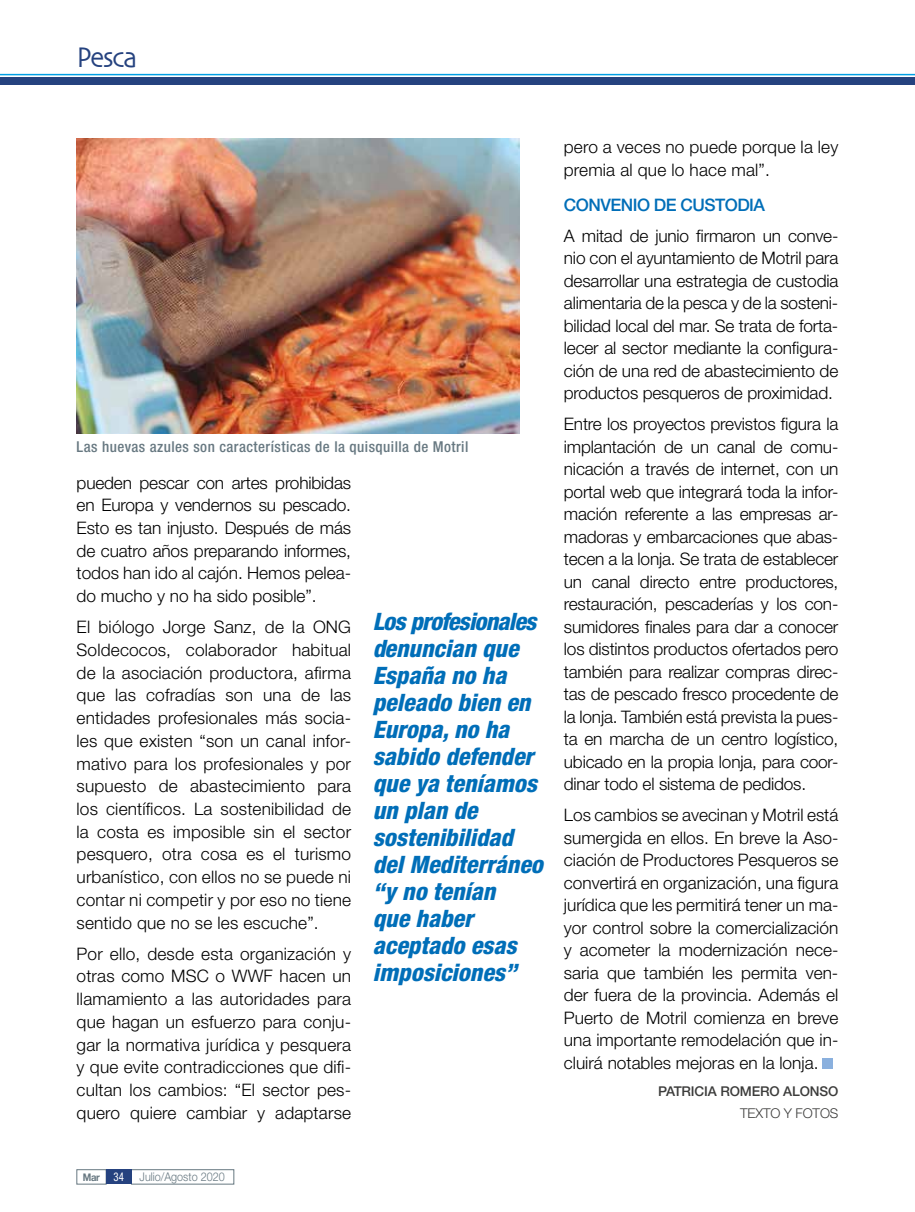
<style>
.page{position:relative;width:915px;height:1212px;background:#fff}
.page>*{position:absolute;margin:0;border:0;box-sizing:border-box;transform-origin:0 0}
.t1{font:29.7px "Skia";letter-spacing:-.05em;color:#25427f;scale:.91 1}
.t2{font:italic 800 condensed 24px/27px "Helvetica Neue LT Std";color:#006eb8}
.t3{font:300 17.25px/22.5px "Helvetica Neue LT Std";color:#000;text-align:justify}
.t4{font:500 17.25px "Helvetica Neue LT Std";letter-spacing:-.03em;color:#006eb8}
.t5{font:500 condensed 15px "Helvetica Neue LT Std";letter-spacing:.03em;color:#677881}
.t6{font:500 13.5px "Helvetica Neue LT Std";letter-spacing:-.01em;color:#3c3c3b}
.t7{font:300 13.5px "Helvetica Neue LT Std";letter-spacing:-.01em;color:#3c3c3b}
.t8{font:300 12px "Helvetica Neue LT Std";color:#677881;scale:.9 1}
.t9{font:700 10.5px "Helvetica Neue LT Std";color:#677881;scale:.9 1}
.s1{font-weight:400;font-stretch:condensed;font-size:12px;color:#fff}
</style>
<div class="page">
<div style="left:131px;top:1169px;width:103px;height:15px;border:1px solid #677881"></div>
<div style="left:77px;top:1169px;width:29px;height:15px;border:1px solid #677881"></div>
<div style="left:106px;top:1169px;width:26px;height:15px;background:#25427f"></div>
<hr style="left:0;top:74px;width:914px;height:1px;background:#009fe3">
<div style="left:0;top:77px;width:914px;height:8px;background:#25427f"></div>
<div style="left:822px;top:1058px;width:10px;height:11px;background:#8ab0de"></div>
<img style="left:77px;top:139px;width:442px;height:294px">
<h1 class="t1" style="left:77px;top:39px;width:68px">Pesca</h1>
<p class="t5" style="left:77px;top:438px;width:393px">Las huevas azules son características de la quisquilla de Motril</p>
<p class="t3" style="left:77px;top:471px;width:276px">pueden pescar con artes prohibidas en Europa y vendernos su pescado.<br>Esto es tan injusto. Después de más de cuatro años preparando informes, todos han ido al cajón. Hemos pelea&shy;do mucho y no ha sido posible”.</p>
<p class="t3" style="left:77px;top:615px;width:276px">El biólogo Jorge Sanz, de la ONG Soldecocos, colaborador habitual de la asociación productora, afirma que las cofradías son una de las entidades profesionales más socia&shy;les que existen “son un canal infor&shy;mativo para los profesionales y por supuesto de abastecimiento para los científicos. La sostenibilidad de la costa es imposible sin el sector pesquero, otra cosa es el turismo urbanístico, con ellos no se puede ni contar ni competir y por eso no tiene sentido que no se les escuche”.</p>
<p class="t3" style="left:77px;top:942px;width:276px">Por ello, desde esta organización y otras como MSC o WWF hacen un llamamiento a las autoridades para que hagan un esfuerzo para conju&shy;gar la normativa jurídica y pesquera y que evite contradicciones que difi&shy;cultan los cambios: “El sector pes&shy;quero quiere cambiar y adaptarse</p>
<h2 class="t2" style="left:373px;top:608px;width:171px">Los profesionales denuncian que<br>España no ha peleado bien en<br>Europa, no ha sabido defender que ya teníamos un plan de sostenibilidad del Mediterráneo “y no tenían<br>que haber aceptado esas imposiciones”</h2>
<p class="t3" style="left:563px;top:135px;width:276px">pero a veces no puede porque la ley premia al que lo hace mal”.</p>
<p class="t4" style="left:563px;top:195px;width:203px">CONVENIO DE CUSTODIA</p>
<p class="t3" style="left:563px;top:224px;width:276px">A mitad de junio firmaron un conve&shy;nio con el ayuntamiento de Motril para desarrollar una estrategia de custodia alimentaria de la pesca y de la sosteni&shy;bilidad local del mar. Se trata de forta&shy;lecer al sector mediante la configura&shy;ción de una red de abastecimiento de productos pesqueros de proximidad.</p>
<p class="t3" style="left:563px;top:413px;width:276px">Entre los proyectos previstos figura la implantación de un canal de comu&shy;nicación a través de internet, con un portal web que integrará toda la infor&shy;mación referente a las empresas ar&shy;madoras y embarcaciones que abas&shy;tecen a la lonja. Se trata de establecer un canal directo entre productores, restauración, pescaderías y los con&shy;sumidores finales para dar a conocer los distintos productos ofertados pero también para realizar compras direc&shy;tas de pescado fresco procedente de la lonja. También está prevista la pues&shy;ta en marcha de un centro logístico, ubicado en la propia lonja, para coor&shy;dinar todo el sistema de pedidos.</p>
<p class="t3" style="left:563px;top:804px;width:276px">Los cambios se avecinan y Motril está sumergida en ellos. En breve la Aso&shy;ciación de Productores Pesqueros se convertirá en organización, una figura jurídica que les permitirá tener un ma&shy;yor control sobre la comercialización y acometer la modernización nece&shy;saria que también les permita ven&shy;der fuera de la provincia. Además el Puerto de Motril comienza en breve una importante remodelación que in&shy;cluirá notables mejoras en la lonja.</p>
<p class="t6" style="left:658px;top:1083px;width:182px">PATRICIA ROMERO ALONSO</p>
<p class="t7" style="left:739px;top:1105px;width:100px">TEXTO Y FOTOS</p>
<p class="t9" style="left:83px;top:1171px;width:47px">Mar <span class="s1">34</span></p>
<p class="t8" style="left:140px;top:1169px;width:96px">Julio/Agosto 2020</p>
</div>
